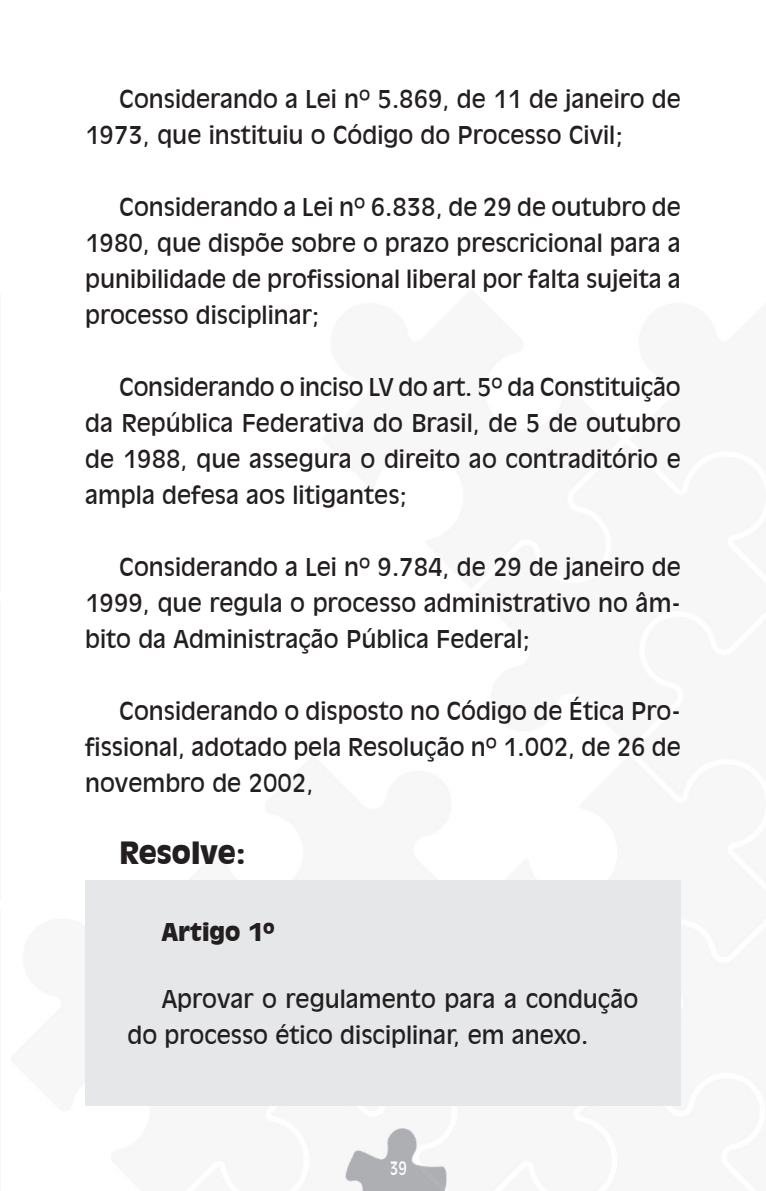
<style>
.page{position:relative;width:766px;height:1191px;background:#fff}
.page>*{position:absolute;margin:0;border:0;box-sizing:border-box;transform-origin:0 0}
.t1{font:900 30px "Incised 901 BT";color:#231f20}
.t2{font:24px/36px "Incised 901 BT";color:#231f20;text-align:justify}
.t3{font:900 24px "Incised 901 BT";color:#231f20}
.t4{font:18px "Incised 901 BT";color:#fff;scale:.8 1}
</style>
<div class="page">
<img style="left:341px;top:494px;width:424px;height:697px">
<div style="left:85px;top:880px;width:595px;height:226px;background:#e6e7e9"></div>
<p class="t2" style="left:85px;top:81px;width:597px;text-indent:34px">Considerando a Lei nº 5.869, de 11 de janeiro de<br>1973, que instituiu o Código do Processo Civil;</p>
<p class="t2" style="left:85px;top:189px;width:597px;text-indent:34px">Considerando a Lei nº 6.838, de 29 de outubro de 1980, que dispõe sobre o prazo prescricional para a punibilidade de profissional liberal por falta sujeita a processo disciplinar;</p>
<p class="t2" style="left:85px;top:369px;width:597px;text-indent:34px">Considerando o inciso LV do art. 5º da Constituição da República Federativa do Brasil, de 5 de outubro de 1988, que assegura o direito ao contraditório e ampla defesa aos litigantes;</p>
<p class="t2" style="left:85px;top:549px;width:597px;text-indent:34px">Considerando a Lei nº 9.784, de 29 de janeiro de 1999, que regula o processo administrativo no âm&shy;bito da Administração Pública Federal;</p>
<p class="t2" style="left:85px;top:693px;width:597px;text-indent:34px">Considerando o disposto no Código de Ética Pro&shy;fissional, adotado pela Resolução nº 1.002, de 26 de novembro de 2002,</p>
<p class="t1" style="left:119px;top:834px;width:128px">Resolve:</p>
<p class="t3" style="left:162px;top:918px;width:114px">Artigo 1º</p>
<p class="t2" style="left:127px;top:981px;width:512px;text-indent:34px">Aprovar o regulamento para a condução do processo ético disciplinar, em anexo.</p>
<p class="t4" style="left:390px;top:1157px;width:23px">39</p>
</div>
